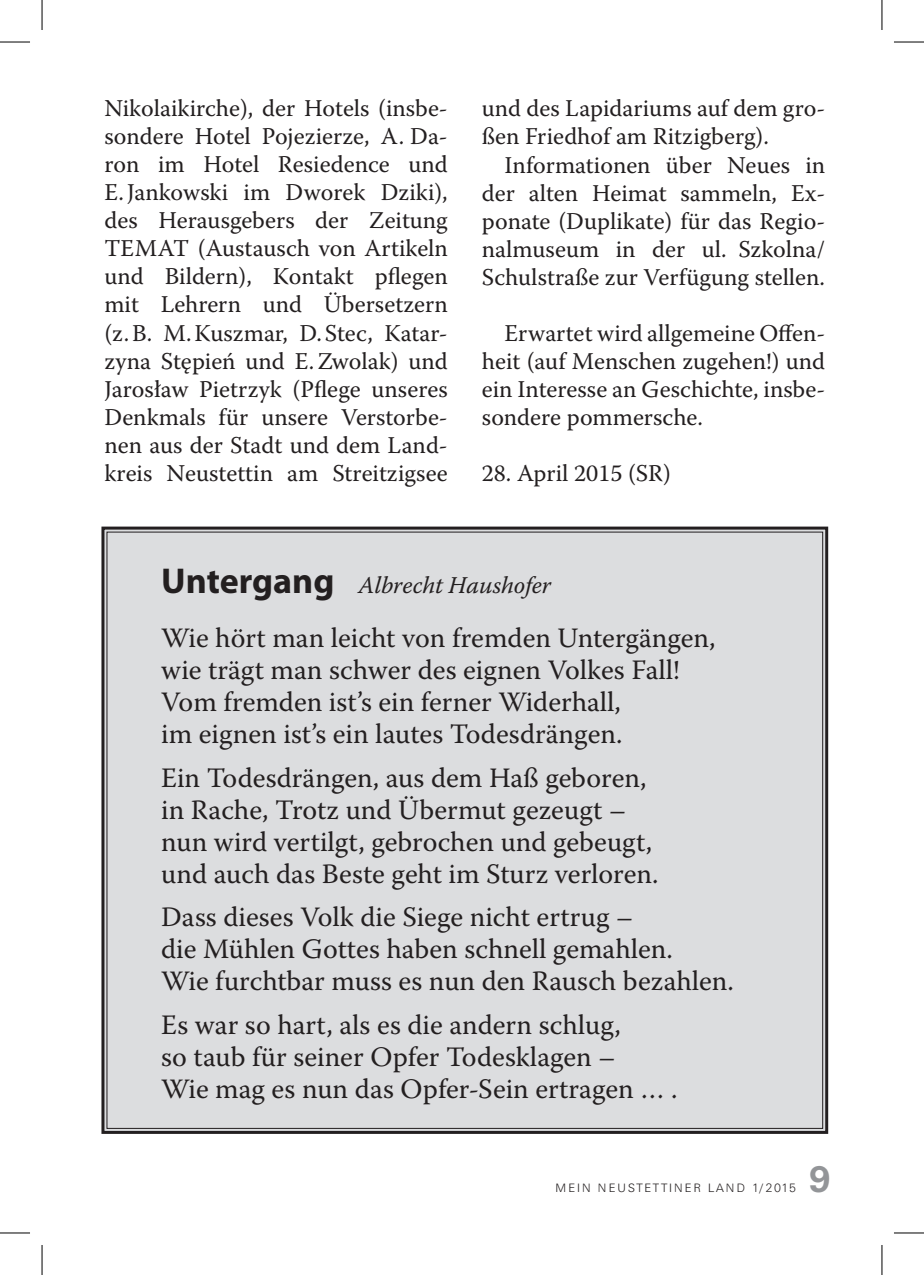
<style>
.page{position:relative;width:924px;height:1275px;background:#fff}
.page>*{position:absolute;margin:0;border:0;box-sizing:border-box;transform-origin:0 0}
.t1{font:700 36px "Univers BQ";color:#939598}
.t2{font:28px/32px "Warnock Pro";color:#231f20}
.t3{font:24px/28px "Warnock Pro";color:#231f20;text-align:justify}
.t4{font:italic 24px "Warnock Pro";color:#231f20}
.t5{font:300 12px "Univers BQ";letter-spacing:.17em;color:#231f20}
.s1{font-family:"Myriad Pro";font-weight:700;font-style:normal;font-size:36px}
</style>
<div class="page">
<div style="left:101px;top:526px;width:728px;height:608px;background:#dcdddf"></div>
<hr style="left:0;top:42px;width:30px;height:1px;background:#000">
<hr style="left:893px;top:42px;width:30px;height:1px;background:#000">
<hr style="left:0;top:1232px;width:30px;height:1px;background:#000">
<hr style="left:893px;top:1232px;width:30px;height:1px;background:#000">
<hr style="left:42px;top:0;width:1px;height:30px;background:#000">
<hr style="left:42px;top:1245px;width:1px;height:30px;background:#000">
<hr style="left:881px;top:0;width:1px;height:30px;background:#000">
<hr style="left:881px;top:1245px;width:1px;height:30px;background:#000">
<p class="t3" style="left:104px;top:94px;width:345px">Nikolaikirche), der Hotels (insbe&shy;sondere Hotel Pojezierze, A. Da&shy;ron im Hotel Resiedence und E.Jankowski im Dworek Dziki), des Herausgebers der Zeitung TEMAT (Austausch von Artikeln und Bildern), Kontakt pflegen mit Lehrern und Übersetzern (z.B. M. Kuszmar, D. Stec, Katar&shy;zyna Stępień und E. Zwolak) und Jarosław Pietrzyk (Pflege unseres Denkmals für unsere Verstorbe&shy;nen aus der Stadt und dem Land&shy;kreis Neustettin am Streitzigsee</p>
<p class="t3" style="left:481px;top:94px;width:344px">und des Lapidariums auf dem gro&shy;ßen Friedhof am Ritzigberg).</p>
<p class="t3" style="left:481px;top:150px;width:345px;text-indent:23px">Informationen über Neues in der alten Heimat sammeln, Ex&shy;ponate (Duplikate) für das Regio&shy;nalmuseum in der ul. Szkolna/ Schulstraße zur Verfügung stellen.</p>
<p class="t3" style="left:481px;top:318px;width:345px;text-indent:23px">Erwartet wird allgemeine Offen&shy;heit (auf Menschen zugehen!) und ein Interesse an Geschichte, insbe&shy;sondere pommersche.</p>
<p class="t3" style="left:481px;top:458px;width:190px">28. April 2015 (SR)</p>
<p class="t4" style="left:161px;top:570px;width:391px"><span class="s1">Untergang</span> Albrecht Haushofer</p>
<p class="t2" style="left:161px;top:621px;width:555px">Wie hört man leicht von fremden Untergängen, wie trägt man schwer des eignen Volkes Fall!<br>Vom fremden ist’s ein ferner Widerhall,<br>im eignen ist’s ein lautes Todesdrängen.</p>
<p class="t2" style="left:161px;top:761px;width:498px">Ein Todesdrängen, aus dem Haß geboren, in Rache, Trotz und Übermut gezeugt – nun wird vertilgt, gebrochen und gebeugt, und auch das Beste geht im Sturz verloren.</p>
<p class="t2" style="left:161px;top:900px;width:574px">Dass dieses Volk die Siege nicht ertrug –<br>die Mühlen Gottes haben schnell gemahlen.<br>Wie furchtbar muss es nun den Rausch bezahlen.</p>
<p class="t2" style="left:161px;top:1008px;width:517px">Es war so hart, als es die andern schlug,<br>so taub für seiner Opfer Todesklagen –<br>Wie mag es nun das Opfer-Sein ertragen … .</p>
<p class="t5" style="left:555px;top:1180px;width:242px">MEIN NEUSTETTINER LAND 1/2015</p>
<h1 class="t1" style="left:808px;top:1158px;width:24px">9</h1>
</div>
